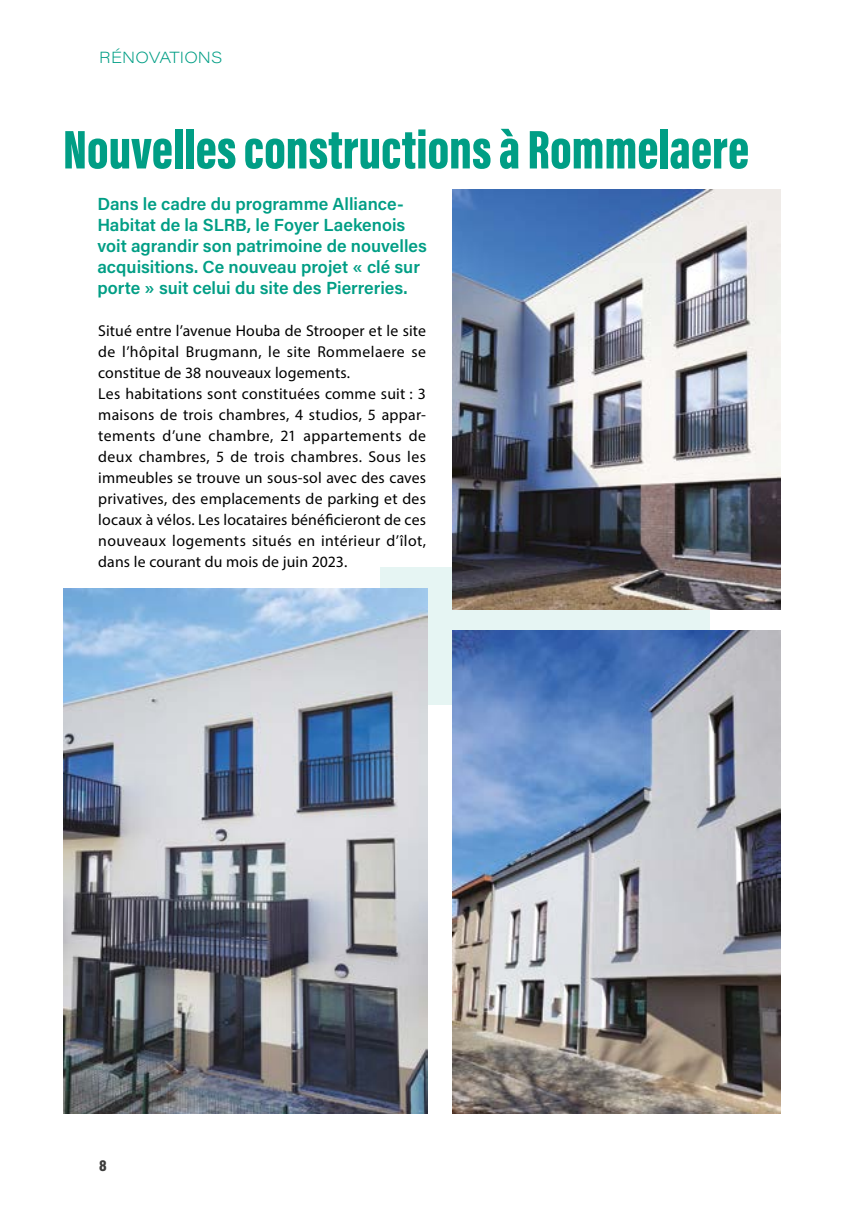
<style>
.page{position:relative;width:844px;height:1211px;background:#fff}
.page>*{position:absolute;margin:0;border:0;box-sizing:border-box;transform-origin:0 0}
.t1{font:900 56px "Acumin Pro Extra Cond";color:#009e85}
.t2{font:600 17.5px/21px "Acumin Pro";color:#009e85}
.t3{font:15.75px/21px "Myriad Pro";letter-spacing:.015em;color:#000}
.t4{font:200 15.75px "Acumin Pro Wide";letter-spacing:.005em;color:#009e85}
.t5{font:900 15.75px "Acumin Pro Cond";color:#3c3c3b}
</style>
<div class="page">
<div style="left:380px;top:567px;width:329px;height:138px;background:#e6f5f3"></div>
<img style="left:452px;top:189px;width:328px;height:420px">
<img style="left:63px;top:588px;width:364px;height:525px">
<img style="left:452px;top:630px;width:328px;height:483px">
<p class="t4" style="left:99px;top:46px;width:124px">RÉNOVATIONS</p>
<h1 class="t1" style="left:63px;top:115px;width:687px">Nouvelles constructions à Rommelaere</h1>
<p class="t2" style="left:97px;top:193px;width:331px">Dans le cadre du programme Alliance-Habitat de la SLRB, le Foyer Laekenois voit agrandir son patrimoine de nouvelles acquisitions. Ce nouveau projet « clé sur porte » suit celui du site des Pierreries.</p>
<p class="t3" style="left:98px;top:320px;width:329px">Situé entre l’avenue Houba de Strooper et le site de l’hôpital Brugmann, le site Rommelaere se constitue de 38 nouveaux logements.<br>Les habitations sont constituées comme suit : 3 maisons de trois chambres, 4 studios, 5 appar&shy;tements d’une chambre, 21 appartements de deux chambres, 5 de trois chambres. Sous les immeubles se trouve un sous-sol avec des caves privatives, des emplacements de parking et des locaux à vélos. Les locataires bénéficieront de ces nouveaux logements situés en intérieur d’îlot, dans le courant du mois de juin 2023.</p>
<p class="t5" style="left:99px;top:1155px;width:9px">8</p>
</div>
